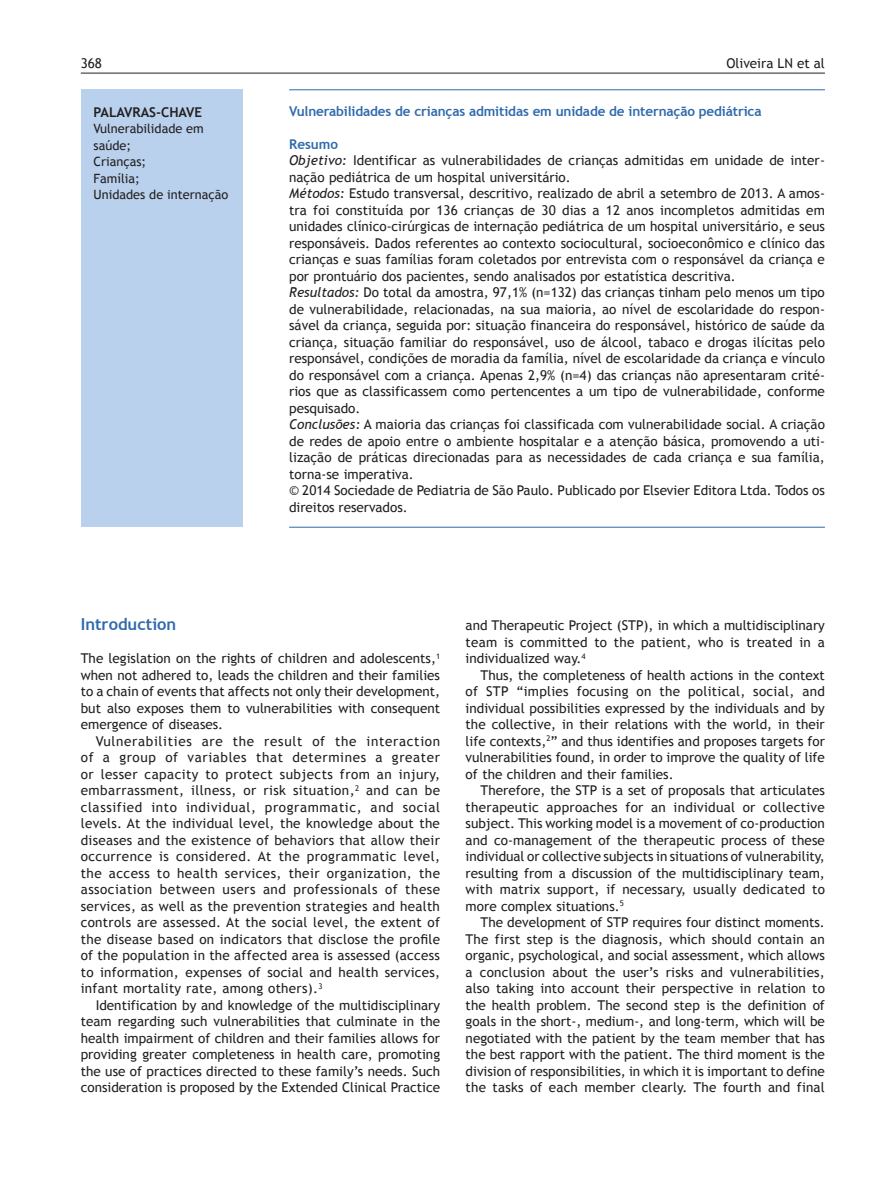
<style>
.page{position:relative;width:893px;height:1191px;background:#fff}
.page>*{position:absolute;margin:0;border:0;box-sizing:border-box;transform-origin:0 0}
._01_ladillo_01{font:700 16.5px "Trebuchet MS";color:#306aad}
.Default{font:13.5px/16.5px "Trebuchet MS";color:#231f20;text-align:justify}
._18_aceptado_copy_el{font:13.5px/16.5px "Trebuchet MS";letter-spacing:-.005em;color:#231f20}
._17b_tit_ingles{font:700 13.5px "Trebuchet MS";letter-spacing:-.01em;color:#306aad}
._30_cab_izqda{font:13.5px "Trebuchet MS";color:#231f20}
._14_tit_palabras_cla{font:700 13.5px "Trebuchet MS";color:#231f20}
._16_tit_resumen_abst{font:700 13.5px "Trebuchet MS";color:#306aad}
._15_txt_palabras_cla{font:12.75px/16.5px "Trebuchet MS";color:#231f20}
.s1{font-style:italic}
</style>
<div class="page">
<hr style="left:81px;top:73px;width:744px;height:1px;background:#231f20">
<hr style="left:289px;top:89px;width:536px;height:1px;background:#306aad">
<hr style="left:289px;top:527px;width:536px;height:1px;background:#306aad">
<div style="left:81px;top:90px;width:161px;height:437px;background:#b9d1ec"></div>
<p class="_30_cab_izqda" style="left:81px;top:56px;width:23px">368</p>
<p class="_30_cab_izqda" style="left:726px;top:56px;width:100px">Oliveira LN et al</p>
<p class="_14_tit_palabras_cla" style="left:94px;top:103px;width:110px">Palavras-chave</p>
<p class="_15_txt_palabras_cla" style="left:94px;top:121px;width:112px">Vulnerabilidade em saúde;</p>
<p class="_15_txt_palabras_cla" style="left:94px;top:154px;width:54px">Crianças;</p>
<p class="_15_txt_palabras_cla" style="left:94px;top:170px;width:48px">Família;</p>
<p class="_15_txt_palabras_cla" style="left:94px;top:187px;width:136px">Unidades de internação</p>
<p class="_17b_tit_ingles" style="left:289px;top:102px;width:474px">Vulnerabilidades de crianças admitidas em unidade de internação pediátrica</p>
<p class="_16_tit_resumen_abst" style="left:289px;top:135px;width:51px">Resumo</p>
<p class="Default" style="left:289px;top:152px;width:537px"><span class="s1">Objetivo:</span> Identificar as vulnerabilidades de crianças admitidas em unidade de inter&shy;nação pediátrica de um hospital universitário.</p>
<p class="Default" style="left:289px;top:185px;width:537px"><span class="s1">Métodos:</span> Estudo transversal, descritivo, realizado de abril a setembro de 2013. A amos&shy;tra foi constituída por 136 crianças de 30 dias a 12 anos incompletos admitidas em unidades clínico-cirúrgicas de internação pediátrica de um hospital universitário, e seus responsáveis. Dados referentes ao contexto sociocultural, socioeconômico e clínico das crianças e suas famílias foram coletados por entrevista com o responsável da criança e por prontuário dos pacientes, sendo analisados por estatística descritiva.</p>
<p class="Default" style="left:289px;top:284px;width:537px"><span class="s1">Resultados:</span> Do total da amostra, 97,1% (n=132) das crianças tinham pelo menos um tipo de vulnerabilidade, relacionadas, na sua maioria, ao nível de escolaridade do respon&shy;sável da criança, seguida por: situação financeira do responsável, histórico de saúde da criança, situação familiar do responsável, uso de álcool, tabaco e drogas ilícitas pelo responsável, condições de moradia da família, nível de escolaridade da criança e vínculo do responsável com a criança. Apenas 2,9% (n=4) das crianças não apresentaram crité&shy;rios que as classificassem como pertencentes a um tipo de vulnerabilidade, conforme pesquisado.</p>
<p class="Default" style="left:289px;top:416px;width:537px"><span class="s1">Conclusões:</span> A maioria das crianças foi classificada com vulnerabilidade social. A criação de redes de apoio entre o ambiente hospitalar e a atenção básica, promovendo a uti&shy;lização de práticas direcionadas para as necessidades de cada criança e sua família, torna-se imperativa.</p>
<p class="_18_aceptado_copy_el" style="left:289px;top:482px;width:537px">© 2014 Sociedade de Pediatria de São Paulo. Publicado por Elsevier Editora Ltda. Todos os direitos reservados.</p>
<p class="_01_ladillo_01" style="left:81px;top:614px;width:97px">Introduction</p>
<p class="Default" style="left:81px;top:650px;width:361px">The legislation on the rights of children and adolescents,<sup>1 </sup>when not adhered to, leads the children and their families to a chain of events that affects not only their development, but also exposes them to vulnerabilities with consequent emergence of diseases.</p>
<p class="Default" style="left:81px;top:733px;width:361px;text-indent:15px">Vulnerabilities are the result of the interaction of a group of variables that determines a greater or lesser capacity to protect subjects from an injury, embarrassment, illness, or risk situation,<sup>2</sup> and can be classified into individual, programmatic, and social levels. At the individual level, the knowledge about the diseases and the existence of behaviors that allow their occurrence is considered. At the programmatic level, the access to health services, their organization, the association between users and professionals of these services, as well as the prevention strategies and health controls are assessed. At the social level, the extent of the disease based on indicators that disclose the profile of the population in the affected area is assessed (access to information, expenses of social and health services, infant mortality rate, among others).<sup>3</sup></p>
<p class="Default" style="left:81px;top:997px;width:361px;text-indent:15px">Identification by and knowledge of the multidisciplinary team regarding such vulnerabilities that culminate in the health impairment of children and their families allows for providing greater completeness in health care, promoting the use of practices directed to these family’s needs. Such consideration is proposed by the Extended Clinical Practice</p>
<p class="Default" style="left:466px;top:617px;width:361px">and Therapeutic Project (STP), in which a multidisciplinary team is committed to the patient, who is treated in a individualized way.<sup>4</sup></p>
<p class="Default" style="left:466px;top:667px;width:361px;text-indent:15px">Thus, the completeness of health actions in the context of STP “implies focusing on the political, social, and individual possibilities expressed by the individuals and by the collective, in their relations with the world, in their life contexts,<sup>2</sup>” and thus identifies and proposes targets for vulnerabilities found, in order to improve the quality of life of the children and their families.</p>
<p class="Default" style="left:466px;top:782px;width:361px;text-indent:15px">Therefore, the STP is a set of proposals that articulates therapeutic approaches for an individual or collective subject. This working model is a movement of co-production and co-management of the therapeutic process of these individual or collective subjects in situations of vulnerability, resulting from a discussion of the multidisciplinary team, with matrix support, if necessary, usually dedicated to more complex situations.<sup>5</sup></p>
<p class="Default" style="left:466px;top:914px;width:361px;text-indent:15px">The development of STP requires four distinct moments.<br>The first step is the diagnosis, which should contain an organic, psychological, and social assessment, which allows a conclusion about the user’s risks and vulnerabilities, also taking into account their perspective in relation to the health problem. The second step is the definition of goals in the short-, medium-, and long-term, which will be negotiated with the patient by the team member that has the best rapport with the patient. The third moment is the division of responsibilities, in which it is important to define the tasks of each member clearly. The fourth and final</p>
</div>
